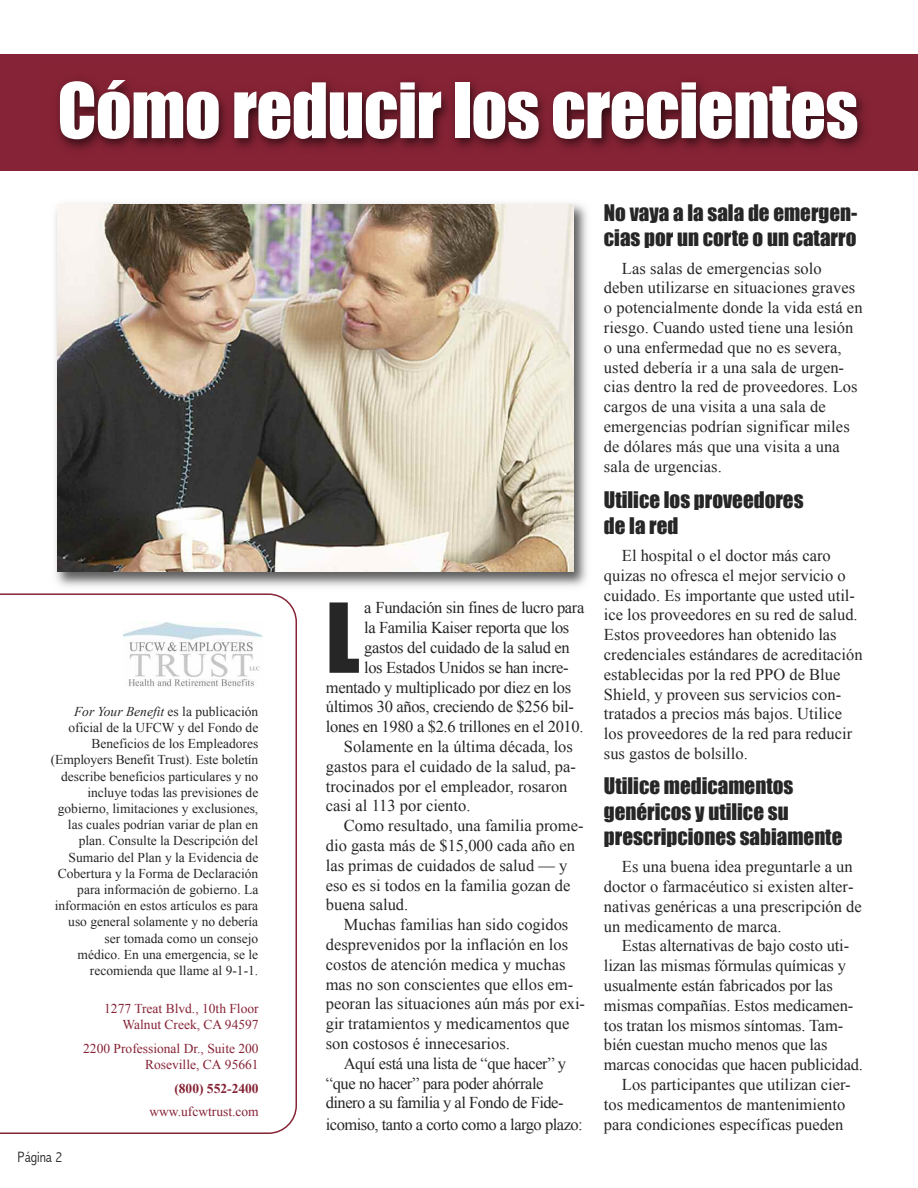
<style>
.page{position:relative;width:918px;height:1188px;background:#fff}
.page>*{position:absolute;margin:0;border:0;box-sizing:border-box;transform-origin:0 0}
.t1{font:88.95px "Impact";color:#272627}
.t2{font:70.5px "Impact";letter-spacing:-.01em;color:#fff}
.t3{font:21px/25.2px "Impact";color:#272627}
.t4{font:16.5px/19.8px "Times New Roman";color:#272627}
.t5{font:16.5px "Times New Roman";letter-spacing:-.02em;color:#272627}
.t6{font:16.5px "Times New Roman";letter-spacing:-.03em;color:#272627}
.t7{font:16.5px "Times New Roman";letter-spacing:-.025em;color:#272627}
.t8{font:300 condensed 15px "Abadi";color:#272627}
.t9{font:13.5px/16.2px "Times New Roman";color:#272627;text-align:right}
.t10{font:13.5px/16.2px "Times New Roman";color:#862336;text-align:right}
.t11{font:700 13.5px "Times New Roman";color:#862336}
.s1{font-style:italic}
</style>
<div class="page">
<svg style="left:0;top:593px;width:297px;height:541px"></svg>
<div style="left:123px;top:608px;width:140px;height:86px;background:#fff"></div>
<img style="left:123px;top:622px;width:140px;height:65px">
<svg style="left:0;top:54px;width:918px;height:117px;background:#721d2d"></svg>
<img style="left:55px;top:203px;width:532px;height:384px">
<img style="left:57px;top:205px;width:517px;height:367px">
<h2 class="t2" style="left:57px;top:67px;width:803px">Cómo reducir los crecientes</h2>
<p class="t9" style="left:51px;top:703px;width:209px"><span class="s1">For Your Benefit</span> es la publicación oficial de la UFCW y del Fondo de Beneficios de los Empleadores (Employers Benefit Trust). Este boletín describe beneficios particulares y no incluye todas las previsiones de gobierno, limitaciones y exclusiones, las cuales podrían variar de plan en plan. Consulte la Descripción del Sumario del Plan y la Evidencia de Cobertura y la Forma de Declaración para información de gobierno. La información en estos artículos es para uso general solamente y no debería ser tomada como un consejo<br>médico. En una emergencia, se le recomienda que llame al 9-1-1.</p>
<p class="t10" style="left:104px;top:1000px;width:156px">1277 Treat Blvd., 10th Floor<br>Walnut Creek, CA 94597</p>
<p class="t10" style="left:83px;top:1040px;width:177px">2200 Professional Dr., Suite 200<br>Roseville, CA 95661</p>
<p class="t11" style="left:174px;top:1080px;width:86px">(800) 552-2400</p>
<p class="t10" style="left:149px;top:1104px;width:111px">www.ufcwtrust.com</p>
<p class="t8" style="left:18px;top:1149px;width:46px">Página 2</p>
<h1 class="t1" style="left:326px;top:583px;width:35px">L</h1>
<p class="t5" style="left:364px;top:599px;width:222px">a Fundación sin fines de lucro para</p>
<p class="t5" style="left:364px;top:618px;width:207px">la Familia Kaiser reporta que los</p>
<p class="t5" style="left:364px;top:638px;width:207px">gastos del cuidado de la salud en</p>
<p class="t5" style="left:364px;top:658px;width:206px">los Estados Unidos se han incre-</p>
<p class="t5" style="left:326px;top:678px;width:247px">mentado y multiplicado por diez en los</p>
<p class="t5" style="left:326px;top:698px;width:250px">últimos 30 años, creciendo de $256 bil-</p>
<p class="t5" style="left:326px;top:717px;width:259px">lones en 1980 a $2.6 trillones en el 2010.</p>
<p class="t4" style="left:344px;top:737px;width:231px">Solamente en la última década, los</p>
<p class="t4" style="left:326px;top:756px;width:252px">gastos para el cuidado de la salud, pa-</p>
<p class="t4" style="left:326px;top:776px;width:243px">trocinados por el empleador, rosaron</p>
<p class="t4" style="left:326px;top:796px;width:146px">casi al 113 por ciento.</p>
<p class="t4" style="left:344px;top:816px;width:241px">Como resultado, una familia prome-</p>
<p class="t4" style="left:326px;top:836px;width:251px">dio gasta más de $15,000 cada año en</p>
<p class="t4" style="left:326px;top:855px;width:243px">las primas de cuidados de salud — y</p>
<p class="t4" style="left:326px;top:875px;width:246px">eso es si todos en la familia gozan de</p>
<p class="t4" style="left:326px;top:895px;width:84px">buena salud.</p>
<p class="t4" style="left:344px;top:915px;width:226px">Muchas familias han sido cogidos</p>
<p class="t4" style="left:326px;top:935px;width:244px">desprevenidos por la inflación en los</p>
<p class="t4" style="left:326px;top:954px;width:241px">costos de atención medica y muchas</p>
<p class="t4" style="left:326px;top:974px;width:249px">mas no son conscientes que ellos em-</p>
<p class="t4" style="left:326px;top:994px;width:261px">peoran las situaciones aún más por exi-</p>
<p class="t4" style="left:326px;top:1014px;width:245px">gir tratamientos y medicamentos que</p>
<p class="t4" style="left:326px;top:1034px;width:186px">son costosos é innecesarios.</p>
<p class="t7" style="left:344px;top:1054px;width:224px">Aquí está una lista de “que hacer” y</p>
<p class="t7" style="left:326px;top:1074px;width:219px">“que no hacer” para poder ahórrale</p>
<p class="t6" style="left:326px;top:1094px;width:239px">dinero a su familia y al Fondo de Fide-</p>
<p class="t6" style="left:326px;top:1115px;width:259px">icomiso, tanto a corto como a largo plazo:</p>
<p class="t3" style="left:604px;top:200px;width:255px">No vaya a la sala de emergen&shy;cias por un corte o un catarro</p>
<p class="t4" style="left:604px;top:258px;width:260px;text-indent:18px">Las salas de emergencias solo deben utilizarse en situaciones graves o potencialmente donde la vida está en riesgo. Cuando usted tiene una lesión o una enfermedad que no es severa, usted debería ir a una sala de urgen&shy;cias dentro la red de proveedores. Los cargos de una visita a una sala de emergencias podrían significar miles de dólares más que una visita a una sala de urgencias.</p>
<p class="t3" style="left:604px;top:488px;width:201px">Utilice los proveedores de la red</p>
<p class="t4" style="left:604px;top:546px;width:260px;text-indent:18px">El hospital o el doctor más caro quizas no ofresca el mejor servicio o cuidado. Es importante que usted util&shy;ice los proveedores en su red de salud.<br>Estos proveedores han obtenido las credenciales estándares de acreditación establecidas por la red PPO de Blue Shield, y proveen sus servicios con&shy;tratados a precios más bajos. Utilice los proveedores de la red para reducir sus gastos de bolsillo.</p>
<p class="t3" style="left:604px;top:773px;width:240px">Utilice medicamentos genéricos y utilice su prescripciones sabiamente</p>
<p class="t4" style="left:604px;top:857px;width:259px;text-indent:18px">Es una buena idea preguntarle a un doctor o farmacéutico si existen alter&shy;nativas genéricas a una prescripción de un medicamento de marca.</p>
<p class="t4" style="left:622px;top:936px;width:229px">Estas alternativas de bajo costo uti-</p>
<p class="t4" style="left:604px;top:956px;width:244px">lizan las mismas fórmulas químicas y</p>
<p class="t4" style="left:604px;top:975px;width:230px">usualmente están fabricados por las</p>
<p class="t4" style="left:604px;top:995px;width:251px">mismas compañías. Estos medicamen-</p>
<p class="t4" style="left:604px;top:1015px;width:241px">tos tratan los mismos síntomas. Tam-</p>
<p class="t4" style="left:604px;top:1035px;width:225px">bién cuestan mucho menos que las</p>
<p class="t4" style="left:604px;top:1055px;width:261px">marcas conocidas que hacen publicidad.</p>
<p class="t4" style="left:622px;top:1074px;width:230px">Los participantes que utilizan cier-</p>
<p class="t4" style="left:604px;top:1094px;width:243px">tos medicamentos de mantenimiento</p>
<p class="t4" style="left:604px;top:1114px;width:241px">para condiciones específicas pueden</p>
</div>
